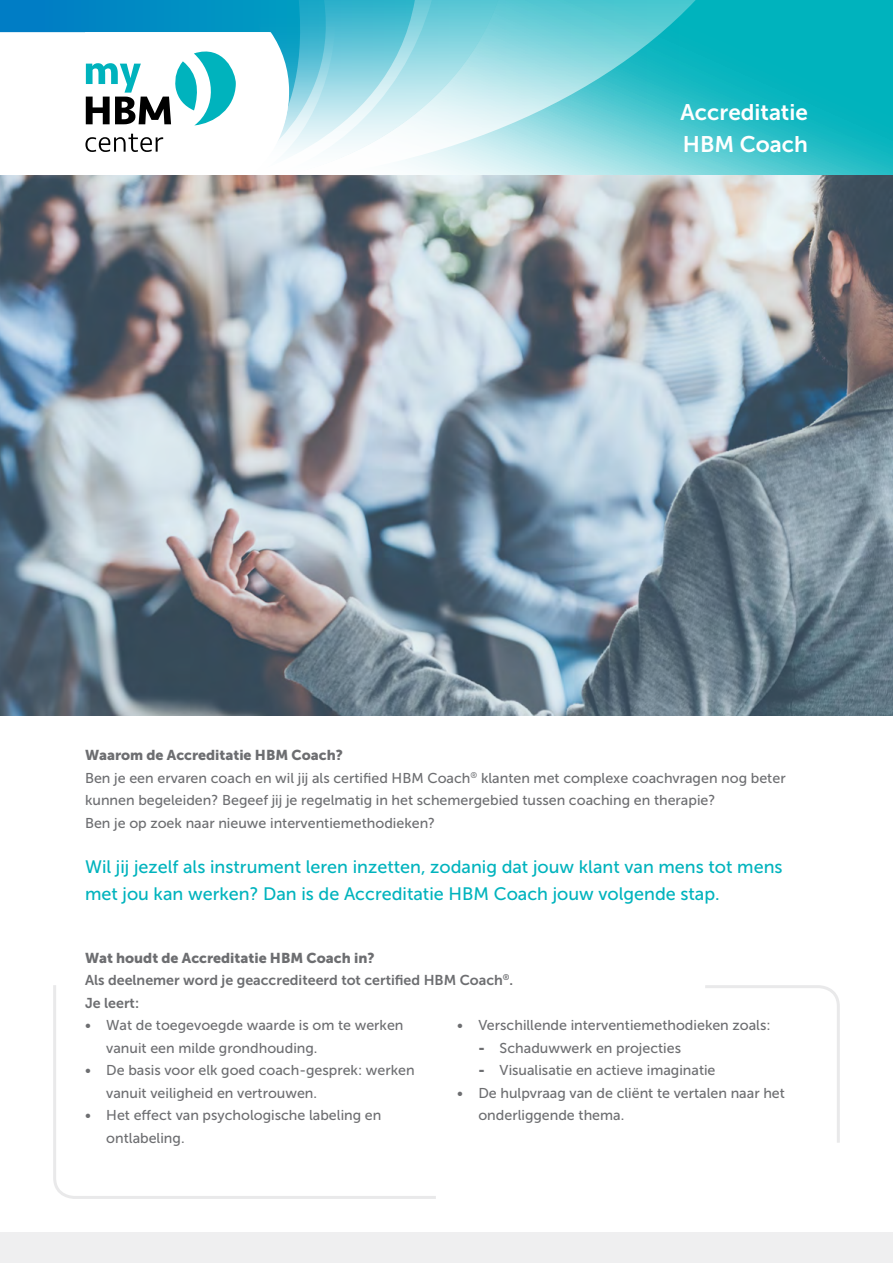
<style>
.page{position:relative;width:893px;height:1263px;background:#fff}
.page>*{position:absolute;margin:0;border:0;box-sizing:border-box;transform-origin:0 0}
.t1{font:22.5px/31.5px "Museo Sans 700";color:#fff}
.t2{font:18px/27px "Museo Sans 500";color:#00b3bd}
.t3{font:14.25px/22.5px "Museo Sans 500";color:#6d6e71}
.t4{font:14.25px "Museo Sans 900";color:#6d6e71}
.t5{font:14.25px/22.5px "Museo Sans 700";color:#6d6e71}
.s1{font-family:"Museo Sans 900"}
</style>
<div class="page">
<svg style="left:53px;top:985px;width:383px;height:214px"></svg>
<svg style="left:705px;top:985px;width:135px;height:158px"></svg>
<svg style="left:432px;top:0;width:461px;height:175px;background:#53cad2"></svg>
<svg style="left:0;top:0;width:432px;height:172px"></svg>
<img style="left:0;top:175px;width:893px;height:540px">
<div style="left:0;top:1233px;width:893px;height:30px;background:#efeff0"></div>
<h1 class="t1" style="left:681px;top:97px;width:129px">Accreditatie<br>HBM Coach</h1>
<p class="t4" style="left:85px;top:747px;width:259px">Waarom de Accreditatie HBM Coach?</p>
<p class="t3" style="left:85px;top:766px;width:702px">Ben je een ervaren coach en wil jij als certified HBM Coach<sup>®</sup> klanten met complexe coachvragen nog beter kunnen begeleiden? Begeef jij je regelmatig in het schemergebied tussen coaching en therapie?<br>Ben je op zoek naar nieuwe interventiemethodieken?</p>
<p class="t2" style="left:85px;top:853px;width:699px">Wil jij jezelf als instrument leren inzetten, zodanig dat jouw klant van mens tot mens met jou kan werken? Dan is de Accreditatie HBM Coach jouw volgende stap.</p>
<p class="t4" style="left:85px;top:949px;width:291px">Wat houdt de Accreditatie HBM Coach in?</p>
<p class="t5" style="left:85px;top:969px;width:430px">Als deelnemer word je geaccrediteerd tot certified HBM Coach<sup>®</sup>.<br>Je leert:</p>
<p class="t3" style="left:106px;top:1014px;width:299px;text-indent:-21px">• Wat de toegevoegde waarde is om te werken vanuit een milde grondhouding.</p>
<p class="t3" style="left:106px;top:1059px;width:310px;text-indent:-21px">• De basis voor elk goed coach-gesprek: werken vanuit veiligheid en vertrouwen.</p>
<p class="t3" style="left:106px;top:1104px;width:277px;text-indent:-21px">• Het effect van psychologische labeling en ontlabeling.</p>
<p class="t3" style="left:457px;top:1014px;width:315px">• Verschillende interventiemethodieken zoals:</p>
<p class="t3" style="left:478px;top:1036px;width:204px"><span class="s1">-</span> Schaduwwerk en projecties</p>
<p class="t3" style="left:478px;top:1059px;width:239px"><span class="s1">-</span> Visualisatie en actieve imaginatie</p>
<p class="t3" style="left:478px;top:1081px;width:308px;text-indent:-21px">• De hulpvraag van de cliënt te vertalen naar het onderliggende thema.</p>
</div>
